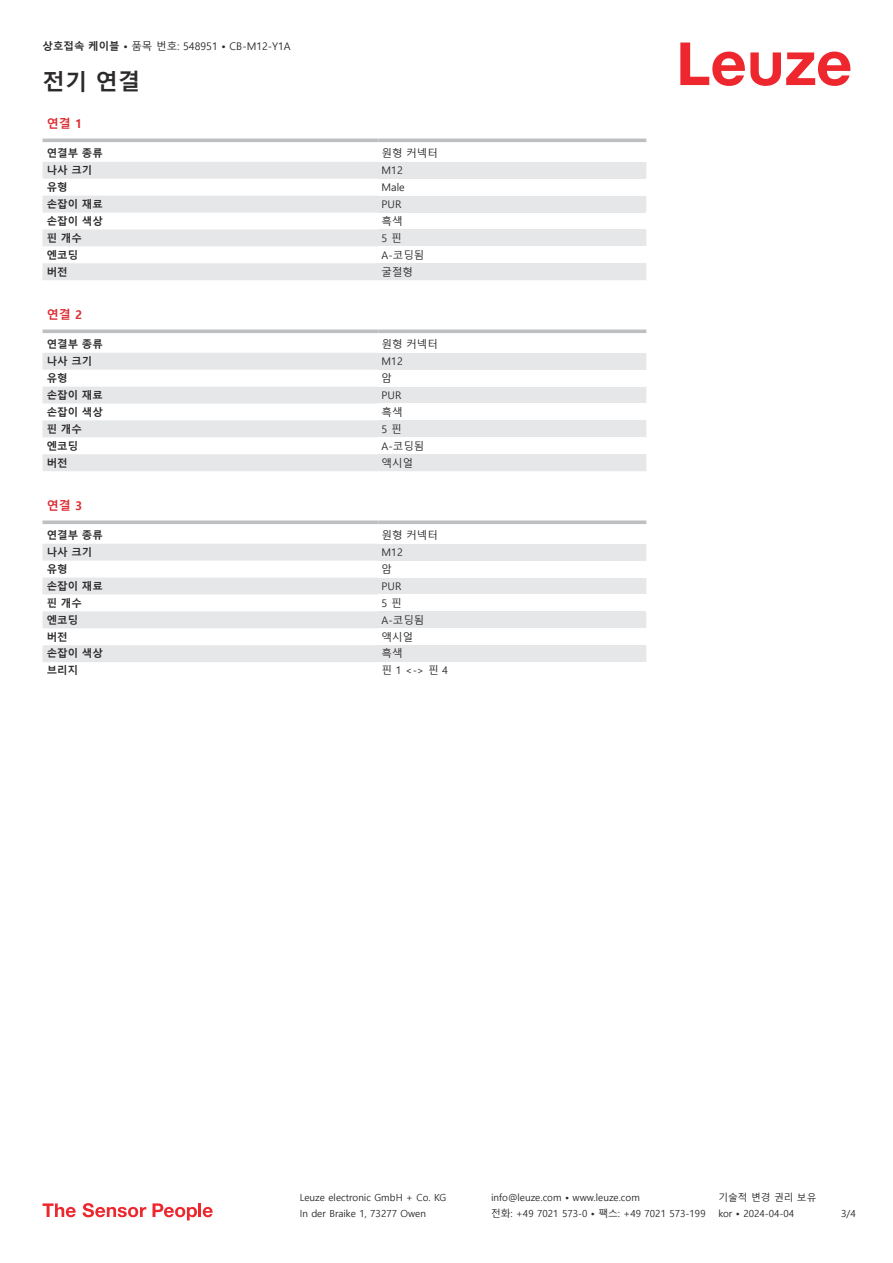
<style>
.page{position:relative;width:893px;height:1263px;background:#fff}
.page>*{position:absolute;margin:0;border:0;box-sizing:border-box;transform-origin:0 0}
.t1{font:700 22.5px "Malgun Gothic";color:#2b292a}
.t2{font:700 12px "Malgun Gothic";color:#db2a30}
.t3{font:10.5px "Malgun Gothic";color:#2b292a}
.t4{font:700 10.5px "Malgun Gothic";color:#2b292a}
.t5{font:9.75px "Malgun Gothic";color:#2b292a}
.s1{font-weight:700}
</style>
<div class="page">
<svg style="left:680px;top:43px;width:170px;height:43px"></svg>
<svg style="left:43px;top:138px;width:603px;height:1px"></svg>
<svg style="left:43px;top:162px;width:335px;height:118px;fill:#e6e7e9"></svg>
<hr style="left:43px;top:139px;width:335px;height:3px;background:#bdbfc1">
<hr style="left:378px;top:139px;width:268px;height:3px;background:#bdbfc1">
<div style="left:378px;top:162px;width:268px;height:17px;background:#e6e7e9"></div>
<div style="left:378px;top:196px;width:268px;height:17px;background:#e6e7e9"></div>
<div style="left:378px;top:229px;width:268px;height:17px;background:#e6e7e9"></div>
<div style="left:378px;top:263px;width:268px;height:17px;background:#e6e7e9"></div>
<svg style="left:43px;top:353px;width:335px;height:118px;fill:#e6e7e9"></svg>
<svg style="left:43px;top:329px;width:335px;height:4px"></svg>
<svg style="left:378px;top:329px;width:268px;height:4px"></svg>
<div style="left:378px;top:353px;width:268px;height:17px;background:#e6e7e9"></div>
<div style="left:378px;top:387px;width:268px;height:16px;background:#e6e7e9"></div>
<div style="left:378px;top:420px;width:268px;height:17px;background:#e6e7e9"></div>
<div style="left:378px;top:454px;width:268px;height:17px;background:#e6e7e9"></div>
<svg style="left:43px;top:544px;width:335px;height:118px;fill:#e6e7e9"></svg>
<svg style="left:43px;top:520px;width:335px;height:4px"></svg>
<svg style="left:378px;top:520px;width:268px;height:4px"></svg>
<div style="left:378px;top:544px;width:268px;height:17px;background:#e6e7e9"></div>
<div style="left:378px;top:577px;width:268px;height:17px;background:#e6e7e9"></div>
<div style="left:378px;top:611px;width:268px;height:17px;background:#e6e7e9"></div>
<div style="left:378px;top:645px;width:268px;height:17px;background:#e6e7e9"></div>
<svg style="left:43px;top:1203px;width:33px;height:14px"></svg>
<svg style="left:83px;top:1203px;width:63px;height:14px"></svg>
<svg style="left:153px;top:1203px;width:44px;height:17px"></svg>
<hr style="left:198px;top:1203px;width:3px;height:14px;background:#ed272d">
<svg style="left:203px;top:1207px;width:10px;height:10px"></svg>
<p class="t3" style="left:43px;top:41px;width:250px"><span class="s1">상호접속 케이블 •</span> 품목 번호: 548951 <span class="s1">•</span> CB-M12-Y1A</p>
<h1 class="t1" style="left:43px;top:69px;width:99px">전기 연결</h1>
<p class="t2" style="left:47px;top:116px;width:37px">연결 1</p>
<p class="t4" style="left:47px;top:147px;width:58px">연결부 종류</p>
<p class="t3" style="left:382px;top:147px;width:58px">원형 커넥터</p>
<p class="t4" style="left:47px;top:164px;width:47px">나사 크기</p>
<p class="t3" style="left:382px;top:164px;width:23px">M12</p>
<p class="t4" style="left:47px;top:181px;width:22px">유형</p>
<p class="t3" style="left:382px;top:181px;width:25px">Male</p>
<p class="t4" style="left:47px;top:198px;width:58px">손잡이 재료</p>
<p class="t3" style="left:382px;top:198px;width:21px">PUR</p>
<p class="t4" style="left:47px;top:215px;width:58px">손잡이 색상</p>
<p class="t3" style="left:382px;top:215px;width:22px">흑색</p>
<p class="t4" style="left:47px;top:232px;width:37px">핀 개수</p>
<p class="t3" style="left:382px;top:232px;width:21px">5 핀</p>
<p class="t4" style="left:47px;top:249px;width:33px">엔코딩</p>
<p class="t3" style="left:382px;top:249px;width:44px">A-코딩됨</p>
<p class="t4" style="left:47px;top:265px;width:22px">버전</p>
<p class="t3" style="left:382px;top:266px;width:33px">굴절형</p>
<p class="t2" style="left:47px;top:307px;width:37px">연결 2</p>
<p class="t4" style="left:47px;top:338px;width:58px">연결부 종류</p>
<p class="t3" style="left:382px;top:338px;width:58px">원형 커넥터</p>
<p class="t4" style="left:47px;top:355px;width:47px">나사 크기</p>
<p class="t3" style="left:382px;top:355px;width:23px">M12</p>
<p class="t4" style="left:47px;top:372px;width:22px">유형</p>
<p class="t3" style="left:382px;top:372px;width:12px">암</p>
<p class="t4" style="left:47px;top:389px;width:58px">손잡이 재료</p>
<p class="t3" style="left:382px;top:389px;width:21px">PUR</p>
<p class="t4" style="left:47px;top:406px;width:58px">손잡이 색상</p>
<p class="t3" style="left:382px;top:406px;width:22px">흑색</p>
<p class="t4" style="left:47px;top:423px;width:37px">핀 개수</p>
<p class="t3" style="left:382px;top:423px;width:21px">5 핀</p>
<p class="t4" style="left:47px;top:439px;width:33px">엔코딩</p>
<p class="t3" style="left:382px;top:440px;width:44px">A-코딩됨</p>
<p class="t4" style="left:47px;top:456px;width:22px">버전</p>
<p class="t3" style="left:382px;top:457px;width:33px">액시얼</p>
<p class="t2" style="left:47px;top:498px;width:37px">연결 3</p>
<p class="t4" style="left:47px;top:529px;width:58px">연결부 종류</p>
<p class="t3" style="left:382px;top:529px;width:58px">원형 커넥터</p>
<p class="t4" style="left:47px;top:546px;width:47px">나사 크기</p>
<p class="t3" style="left:382px;top:546px;width:23px">M12</p>
<p class="t4" style="left:47px;top:563px;width:22px">유형</p>
<p class="t3" style="left:382px;top:563px;width:12px">암</p>
<p class="t4" style="left:47px;top:580px;width:58px">손잡이 재료</p>
<p class="t3" style="left:382px;top:580px;width:21px">PUR</p>
<p class="t4" style="left:47px;top:597px;width:37px">핀 개수</p>
<p class="t3" style="left:382px;top:597px;width:21px">5 핀</p>
<p class="t4" style="left:47px;top:614px;width:33px">엔코딩</p>
<p class="t3" style="left:382px;top:614px;width:44px">A-코딩됨</p>
<p class="t4" style="left:47px;top:630px;width:22px">버전</p>
<p class="t3" style="left:382px;top:631px;width:33px">액시얼</p>
<p class="t4" style="left:47px;top:647px;width:58px">손잡이 색상</p>
<p class="t3" style="left:382px;top:648px;width:22px">흑색</p>
<p class="t4" style="left:47px;top:664px;width:33px">브리지</p>
<p class="t3" style="left:382px;top:665px;width:68px">핀 1 &lt;-&gt; 핀 4</p>
<p class="t5" style="left:300px;top:1192px;width:148px">Leuze electronic GmbH + Co. KG</p>
<p class="t5" style="left:491px;top:1192px;width:150px">info@leuze.com • www.leuze.com</p>
<p class="t5" style="left:718px;top:1192px;width:100px">기술적 변경 권리 보유</p>
<p class="t5" style="left:300px;top:1208px;width:128px">In der Braike 1, 73277 Owen</p>
<p class="t5" style="left:491px;top:1208px;width:216px">전화: +49 7021 573-0 • 팩스: +49 7021 573-199</p>
<p class="t5" style="left:718px;top:1208px;width:77px">kor • 2024-04-04</p>
<p class="t5" style="left:841px;top:1208px;width:16px">3/4</p>
</div>
